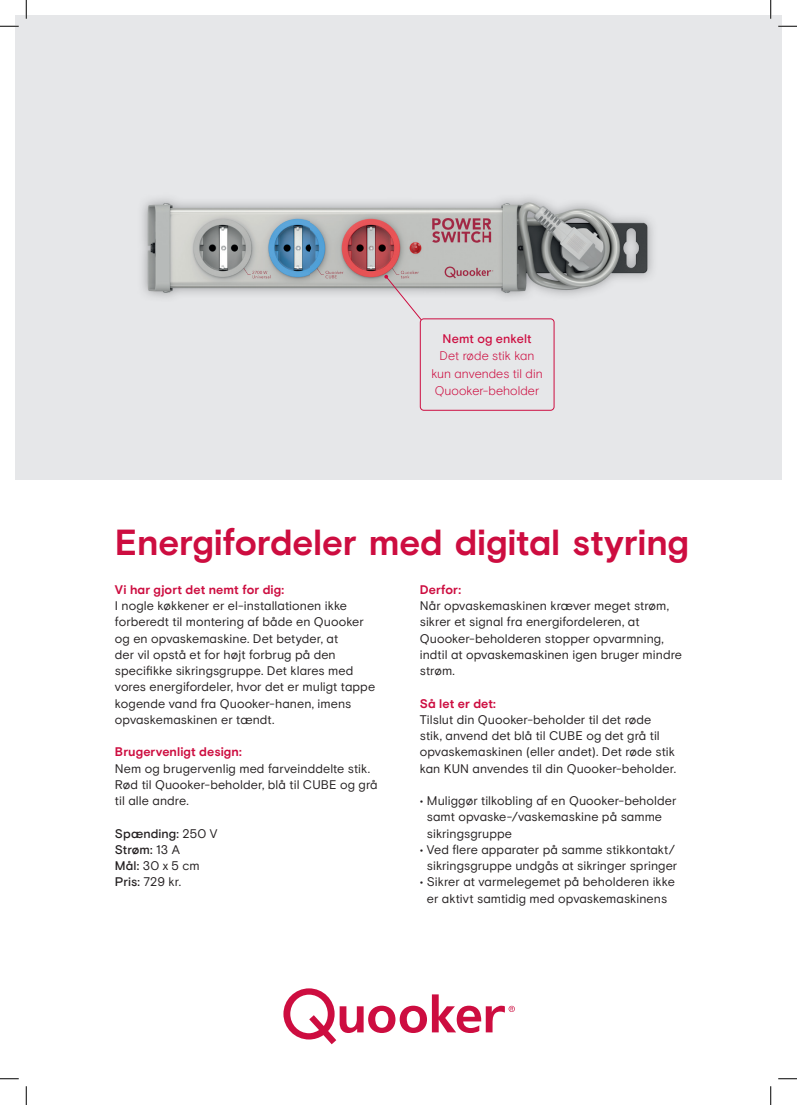
<style>
.page{position:relative;width:797px;height:1105px;background:#fff}
.page>*{position:absolute;margin:0;border:0;box-sizing:border-box;transform-origin:0 0}
.t1{font:700 36.25px "Basis Grotesque Pro";letter-spacing:-.005em;color:#cd0d40}
.t2{font:12.5px/16.2px "Basis Grotesque Pro";letter-spacing:.005em;color:#231f20}
.t3{font:700 12.5px "Basis Grotesque Pro";letter-spacing:.01em;color:#cd0d40}
.t4{font:300 12.5px/17.5px "Basis Grotesque Pro";color:#cd0d40;text-align:center}
.t5{font:500 12.5px/16.2px "Basis Grotesque Pro";letter-spacing:.005em;color:#231f20}
.t6{font:500 12.5px "Basis Grotesque Pro";letter-spacing:.005em;color:#cd0d40}
.s1{font-weight:400}
</style>
<div class="page">
<svg style="left:283px;top:988px;width:232px;height:56px"></svg>
<div style="left:16px;top:16px;width:765px;height:464px;background:#e6e7e9"></div>
<img style="left:552px;top:318px;width:3px;height:93px">
<img style="left:142px;top:198px;width:511px;height:100px">
<svg style="left:384px;top:275px;width:38px;height:45px"></svg>
<div style="left:420px;top:318px;width:134px;height:93px;border:1px solid #cd0d40;border-radius:4px"></div>
<svg style="left:0;top:25px;width:19px;height:2px"></svg>
<svg style="left:778px;top:25px;width:19px;height:2px"></svg>
<svg style="left:0;top:1078px;width:19px;height:1px"></svg>
<svg style="left:778px;top:1078px;width:19px;height:1px"></svg>
<svg style="left:25px;top:0;width:2px;height:19px"></svg>
<svg style="left:25px;top:1086px;width:2px;height:19px"></svg>
<svg style="left:770px;top:0;width:1px;height:19px"></svg>
<svg style="left:770px;top:1086px;width:1px;height:19px"></svg>
<p class="t6" style="left:442px;top:331px;width:90px">Nemt og enkelt</p>
<p class="t4" style="left:431px;top:347px;width:113px">Det røde stik kan kun anvendes til din<br>Quooker-beholder</p>
<h1 class="t1" style="left:115px;top:521px;width:576px">Energifordeler med digital styring</h1>
<p class="t3" style="left:115px;top:582px;width:171px">Vi har gjort det nemt for dig:</p>
<p class="t2" style="left:115px;top:598px;width:262px">I nogle køkkener er el-installationen ikke forberedt til montering af både en Quooker og en opvaskemaskine. Det betyder, at<br>der vil opstå et for højt forbrug på den specifikke sikringsgruppe. Det klares med vores energifordeler, hvor det er muligt tappe kogende vand fra Quooker-hanen, imens opvaskemaskinen er tændt.</p>
<p class="t3" style="left:115px;top:745px;width:128px">Brugervenligt design:</p>
<p class="t2" style="left:115px;top:760px;width:264px">Nem og brugervenlig med farveinddelte stik.<br>Rød til Quooker-beholder, blå til CUBE og grå til alle andre.</p>
<p class="t5" style="left:115px;top:825px;width:104px">Spænding: <span class="s1">250 V<br></span>Strøm: <span class="s1">13 A<br></span>Mål: <span class="s1">30 x 5 cm<br></span>Pris: <span class="s1">729 kr.</span></p>
<p class="t3" style="left:420px;top:582px;width:43px">Derfor:</p>
<p class="t2" style="left:420px;top:598px;width:264px">Når opvaskemaskinen kræver meget strøm, sikrer et signal fra energifordeleren, at Quooker-beholderen stopper opvarmning, indtil at opvaskemaskinen igen bruger mindre strøm.</p>
<p class="t3" style="left:420px;top:696px;width:78px">Så let er det:</p>
<p class="t2" style="left:420px;top:712px;width:258px">Tilslut din Quooker-beholder til det røde stik, anvend det blå til CUBE og det grå til opvaskemaskinen (eller andet). Det røde stik kan KUN anvendes til din Quooker-beholder.</p>
<p class="t2" style="left:427px;top:793px;width:251px;text-indent:-7px">• Muliggør tilkobling af en Quooker-beholder samt opvaske-/vaskemaskine på samme sikringsgruppe</p>
<p class="t2" style="left:420px;top:842px;width:259px;text-align:center">• Ved flere apparater på samme stikkontakt/ sikringsgruppe undgås at sikringer springer</p>
<p class="t2" style="left:420px;top:874px;width:256px;text-align:center">• Sikrer at varmelegemet på beholderen ikke er aktivt samtidig med opvaskemaskinens</p>
</div>
